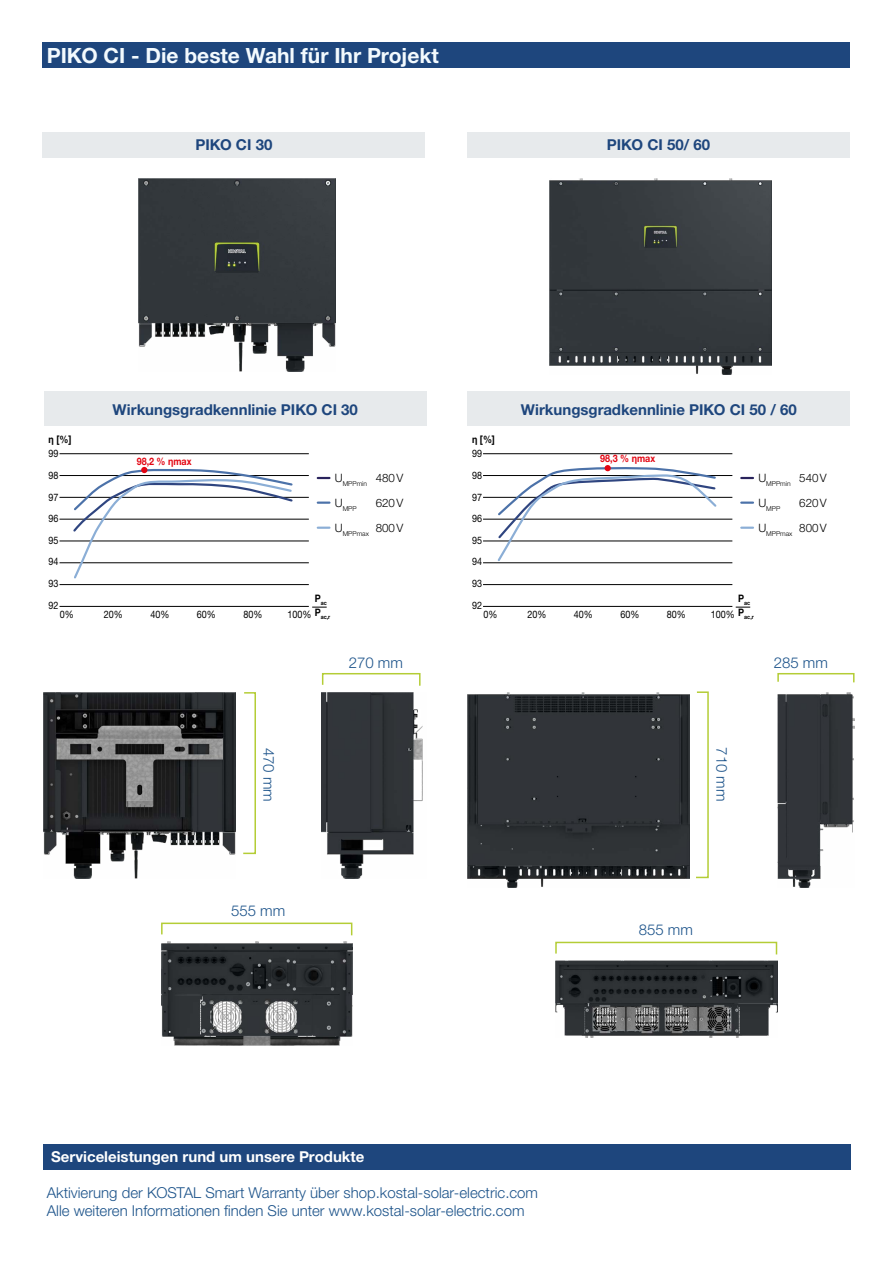
<style>
.page{position:relative;width:893px;height:1263px;background:#fff}
.page>*{position:absolute;margin:0;border:0;box-sizing:border-box;transform-origin:0 0}
.t1{font:700 21px "Helvetica Neue LTW1 G";color:#f3fafe}
.t2{font:300 15px/18px "Helvetica Neue LTW1 G";color:#1c538a}
.t3{font:700 15px "Helvetica Neue LTW1 G";color:#1e467d}
.t4{font:700 15px "Helvetica Neue LTW1 G";color:#fff}
.t5{font:300 11.55px "Helvetica Neue LTW1 G";color:#000}
.t6{font:10.35px "Helvetica Neue LTW1 G";color:#000;scale:.87 1}
.t7{font:700 10.35px "Helvetica Neue LTW1 G";color:#e30613;scale:.87 1}
.t8{font:700 10.35px "Helvetica Neue LTW1 G";color:#000;scale:.87 1}
.t9{font:300 6.75px "Helvetica Neue LTW1 G";color:#000}
.t10{font:700 6px "Helvetica Neue LTW1 G";color:#000;scale:.87 1}
</style>
<div class="page">
<svg style="left:161px;top:922px;width:192px;height:14px"></svg>
<svg style="left:555px;top:941px;width:223px;height:14px"></svg>
<svg style="left:243px;top:692px;width:13px;height:163px"></svg>
<svg style="left:696px;top:691px;width:13px;height:188px"></svg>
<svg style="left:321px;top:673px;width:100px;height:13px"></svg>
<svg style="left:777px;top:673px;width:78px;height:10px"></svg>
<img style="left:44px;top:692px;width:191px;height:187px">
<img style="left:161px;top:941px;width:191px;height:105px">
<img style="left:322px;top:692px;width:101px;height:187px">
<img style="left:467px;top:692px;width:222px;height:196px">
<img style="left:555px;top:960px;width:222px;height:77px">
<img style="left:777px;top:692px;width:77px;height:196px">
<div style="left:43px;top:132px;width:382px;height:25px;background:#e7eaec"></div>
<div style="left:467px;top:132px;width:383px;height:25px;background:#e7eaec"></div>
<img style="left:138px;top:179px;width:198px;height:193px">
<img style="left:550px;top:179px;width:222px;height:195px">
<hr style="left:60px;top:497px;width:248px;height:1px;background:#000">
<hr style="left:60px;top:475px;width:248px;height:1px;background:#000">
<hr style="left:60px;top:453px;width:248px;height:1px;background:#000">
<hr style="left:60px;top:519px;width:248px;height:1px;background:#000">
<hr style="left:60px;top:541px;width:248px;height:1px;background:#000">
<hr style="left:60px;top:562px;width:248px;height:1px;background:#000">
<hr style="left:60px;top:584px;width:248px;height:1px;background:#000">
<hr style="left:60px;top:606px;width:248px;height:1px;background:#000">
<svg style="left:312px;top:607px;width:15px;height:1px"></svg>
<svg style="left:318px;top:527px;width:11px;height:2px"></svg>
<svg style="left:318px;top:477px;width:11px;height:2px"></svg>
<svg style="left:318px;top:501px;width:11px;height:3px"></svg>
<svg style="left:71px;top:467px;width:223px;height:112px"></svg>
<div style="left:44px;top:391px;width:382px;height:34px;background:#e7eaec"></div>
<hr style="left:484px;top:497px;width:248px;height:1px;background:#000">
<hr style="left:484px;top:475px;width:248px;height:1px;background:#000">
<hr style="left:484px;top:453px;width:248px;height:1px;background:#000">
<hr style="left:484px;top:519px;width:248px;height:1px;background:#000">
<hr style="left:484px;top:541px;width:248px;height:1px;background:#000">
<hr style="left:484px;top:562px;width:248px;height:1px;background:#000">
<hr style="left:484px;top:584px;width:248px;height:1px;background:#000">
<hr style="left:484px;top:606px;width:248px;height:1px;background:#000">
<svg style="left:736px;top:607px;width:14px;height:1px"></svg>
<svg style="left:741px;top:527px;width:12px;height:2px"></svg>
<svg style="left:741px;top:477px;width:12px;height:2px"></svg>
<svg style="left:741px;top:501px;width:12px;height:3px"></svg>
<svg style="left:496px;top:465px;width:222px;height:98px"></svg>
<div style="left:467px;top:391px;width:383px;height:34px;background:#e7eaec"></div>
<div style="left:43px;top:43px;width:807px;height:25px;background:#1e467d"></div>
<div style="left:43px;top:1144px;width:807px;height:25px;background:#1e467d"></div>
<h1 class="t1" style="left:47px;top:42px;width:394px">PIKO CI - Die beste Wahl für Ihr Projekt</h1>
<p class="t3" style="left:195px;top:135px;width:78px">PIKO CI 30</p>
<p class="t3" style="left:607px;top:135px;width:105px">PIKO CI 50/ 60</p>
<p class="t3" style="left:113px;top:401px;width:247px">Wirkungsgradkennlinie PIKO CI 30</p>
<p class="t3" style="left:521px;top:401px;width:277px">Wirkungsgradkennlinie PIKO CI 50 / 60</p>
<p class="t8" style="left:49px;top:433px;width:28px">η [%]</p>
<p class="t8" style="left:472px;top:433px;width:28px">η [%]</p>
<p class="t6" style="left:49px;top:447px;width:13px">99</p>
<p class="t7" style="left:137px;top:455px;width:65px">98,2 % ηmax</p>
<p class="t6" style="left:472px;top:447px;width:13px">99</p>
<p class="t7" style="left:600px;top:452px;width:65px">98,3 % ηmax</p>
<p class="t6" style="left:49px;top:469px;width:13px">98</p>
<p class="t6" style="left:49px;top:490px;width:13px">97</p>
<p class="t6" style="left:49px;top:512px;width:13px">96</p>
<p class="t6" style="left:49px;top:534px;width:13px">95</p>
<p class="t9" style="left:335px;top:479px;width:70px"><sup>U</sup>MPPmin <sup>480V</sup></p>
<p class="t9" style="left:335px;top:505px;width:23px"><sup>U</sup>MPP</p>
<p class="t5" style="left:376px;top:496px;width:29px">620V</p>
<p class="t9" style="left:335px;top:529px;width:70px"><sup>U</sup>MPPmax <sup>800V</sup></p>
<p class="t6" style="left:472px;top:469px;width:13px">98</p>
<p class="t6" style="left:472px;top:490px;width:13px">97</p>
<p class="t6" style="left:472px;top:512px;width:13px">96</p>
<p class="t6" style="left:472px;top:534px;width:13px">95</p>
<p class="t9" style="left:758px;top:479px;width:70px"><sup>U</sup>MPPmin <sup>540V</sup></p>
<p class="t9" style="left:758px;top:505px;width:23px"><sup>U</sup>MPP</p>
<p class="t5" style="left:799px;top:496px;width:29px">620V</p>
<p class="t9" style="left:758px;top:529px;width:70px"><sup>U</sup>MPPmax <sup>800V</sup></p>
<p class="t6" style="left:49px;top:555px;width:13px">94</p>
<p class="t6" style="left:472px;top:555px;width:13px">94</p>
<p class="t6" style="left:49px;top:577px;width:13px">93</p>
<p class="t6" style="left:472px;top:577px;width:13px">93</p>
<p class="t10" style="left:315px;top:599px;width:15px"><sup>P</sup>ac</p>
<p class="t10" style="left:315px;top:614px;width:19px"><sup>P</sup>ac,r</p>
<p class="t6" style="left:49px;top:599px;width:13px">92</p>
<p class="t6" style="left:60px;top:608px;width:18px">0%</p>
<p class="t6" style="left:104px;top:608px;width:23px">20%</p>
<p class="t6" style="left:150px;top:608px;width:23px">40%</p>
<p class="t6" style="left:197px;top:608px;width:23px">60%</p>
<p class="t6" style="left:243px;top:608px;width:23px">80%</p>
<p class="t6" style="left:287px;top:608px;width:29px">100%</p>
<p class="t10" style="left:738px;top:599px;width:15px"><sup>P</sup>ac</p>
<p class="t10" style="left:738px;top:614px;width:19px"><sup>P</sup>ac,r</p>
<p class="t6" style="left:472px;top:599px;width:13px">92</p>
<p class="t6" style="left:483px;top:608px;width:18px">0%</p>
<p class="t6" style="left:527px;top:608px;width:23px">20%</p>
<p class="t6" style="left:574px;top:608px;width:23px">40%</p>
<p class="t6" style="left:620px;top:608px;width:23px">60%</p>
<p class="t6" style="left:667px;top:608px;width:23px">80%</p>
<p class="t6" style="left:711px;top:608px;width:29px">100%</p>
<p class="t2" style="left:349px;top:653px;width:56px">270 mm</p>
<p class="t2" style="left:774px;top:653px;width:56px">285 mm</p>
<p class="t2" style="left:278px;top:748px;width:56px;rotate:90deg">470 mm</p>
<p class="t2" style="left:731px;top:747px;width:56px;rotate:90deg">710 mm</p>
<p class="t2" style="left:231px;top:901px;width:56px">555 mm</p>
<p class="t4" style="left:51px;top:1147px;width:315px">Serviceleistungen rund um unsere Produkte</p>
<p class="t2" style="left:47px;top:1184px;width:493px">Aktivierung der KOSTAL Smart Warranty über shop.kostal-solar-electric.com<br>Alle weiteren Informationen finden Sie unter www.kostal-solar-electric.com</p>
<p class="t2" style="left:639px;top:920px;width:56px">855 mm</p>
</div>
